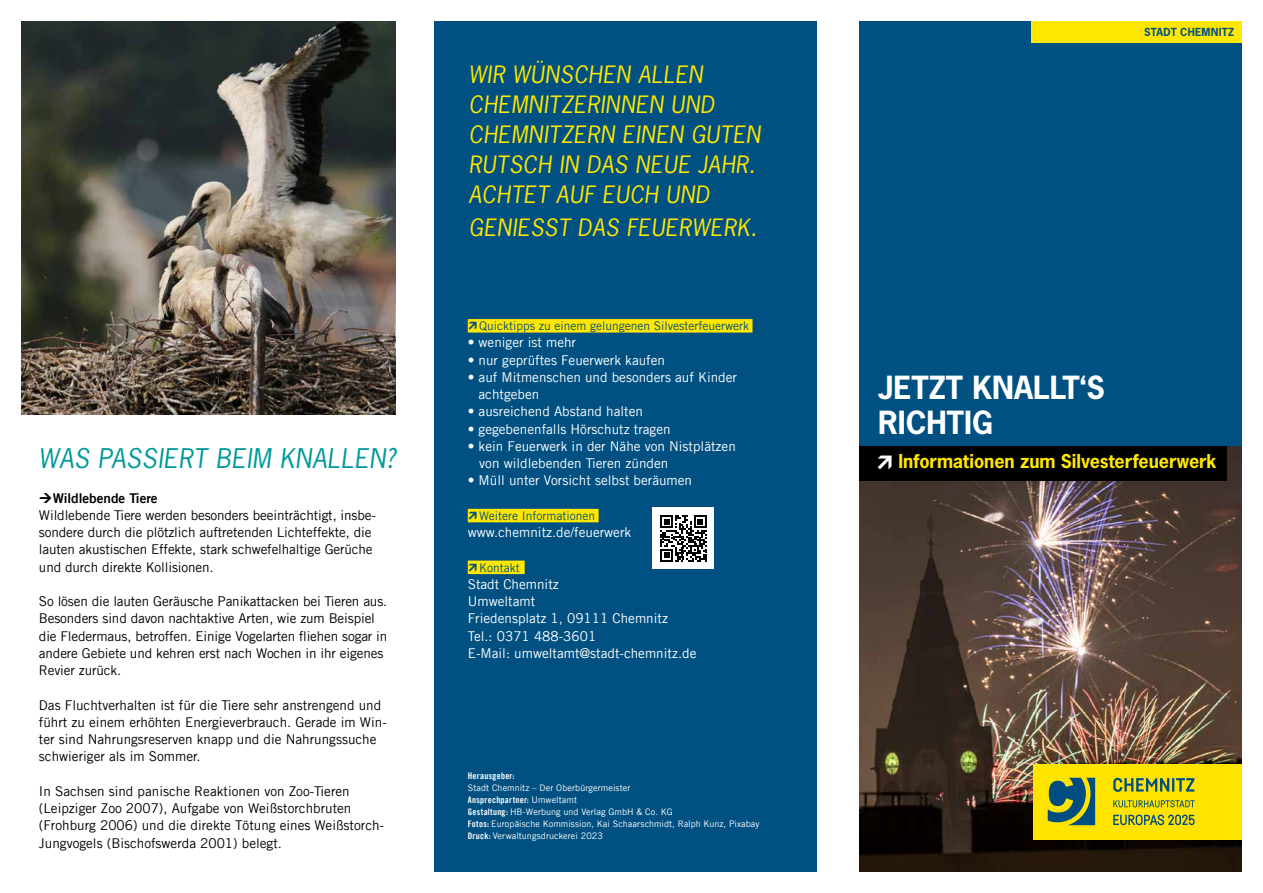
<style>
.page{position:relative;width:1263px;height:893px;background:#fff}
.page>*{position:absolute;margin:0;border:0;box-sizing:border-box;transform-origin:0 0}
.t1{font:700 30px/34.5px "News Gothic Std";color:#fff}
.t2{font:italic 25.5px "News Gothic Std";letter-spacing:.025em;color:#00999b}
.t3{font:italic 22.5px/30px "News Gothic Std";letter-spacing:.025em;color:#ffe700}
.t4{font:700 18px "News Gothic Std";letter-spacing:-.005em;color:#ffe700}
.t5{font:13.5px/17.2px "Trade Gothic LT";letter-spacing:-.01em;color:#000}
.t6{font:13.5px/17.2px "Trade Gothic LT";color:#fff}
.t7{font:13.5px "Trade Gothic LT Bold Two";color:#000}
.t8{font:12px "Trade Gothic LT";color:#005182}
.t9{font:700 10.5px "News Gothic Std";letter-spacing:.025em;color:#005182}
.t10{font:9px/12px "Trade Gothic LT";letter-spacing:.01em;color:#fff}
.t11{font:9px "Trade Gothic LT Bold Cond Twenty";letter-spacing:.03em;color:#fff}
.s1{font-family:"Trade Gothic LT"}
.s2{font-family:"Trade Gothic LT Bold Cond Twenty"}
</style>
<div class="page">
<div style="left:859px;top:21px;width:383px;height:425px;background:#005182"></div>
<img style="left:859px;top:446px;width:383px;height:425px">
<div style="left:859px;top:446px;width:368px;height:34px;background:#000"></div>
<div style="left:1031px;top:21px;width:211px;height:21px;background:#ffe700"></div>
<div style="left:1033px;top:764px;width:209px;height:75px;background:#ffe400"></div>
<svg style="left:1048px;top:778px;width:47px;height:47px"></svg>
<svg style="left:1113px;top:800px;width:82px;height:7px"></svg>
<svg style="left:1113px;top:814px;width:81px;height:11px"></svg>
<svg style="left:1113px;top:778px;width:81px;height:14px"></svg>
<img style="left:21px;top:21px;width:374px;height:394px">
<div style="left:434px;top:21px;width:382px;height:851px;background:#005182"></div>
<div style="left:468px;top:319px;width:284px;height:14px;background:#ffe700"></div>
<div style="left:468px;top:509px;width:131px;height:13px;background:#ffe700"></div>
<div style="left:468px;top:561px;width:57px;height:13px;background:#ffe700"></div>
<div style="left:653px;top:508px;width:61px;height:61px;background:#fff"></div>
<svg style="left:660px;top:515px;width:46px;height:47px"></svg>
<h2 class="t2" style="left:39px;top:442px;width:358px">WAS PASSIERT BEIM KNALLEN?</h2>
<p class="t7" style="left:53px;top:489px;width:106px">Wildlebende Tiere</p>
<p class="t5" style="left:39px;top:506px;width:338px">Wildlebende Tiere werden besonders beeinträchtigt, insbe&shy;sondere durch die plötzlich auftretenden Lichteffekte, die lauten akustischen Effekte, stark schwefelhaltige Gerüche und durch direkte Kollisionen.</p>
<p class="t5" style="left:39px;top:592px;width:350px">So lösen die lauten Geräusche Panikattacken bei Tieren aus.<br>Besonders sind davon nachtaktive Arten, wie zum Beispiel die Fledermaus, betroffen. Einige Vogelarten fliehen sogar in andere Gebiete und kehren erst nach Wochen in ihr eigenes Revier zurück.</p>
<p class="t5" style="left:39px;top:696px;width:349px">Das Fluchtverhalten ist für die Tiere sehr anstrengend und führt zu einem erhöhten Energieverbrauch. Gerade im Win&shy;ter sind Nahrungsreserven knapp und die Nahrungssuche schwieriger als im Sommer.</p>
<p class="t5" style="left:39px;top:782px;width:347px">In Sachsen sind panische Reaktionen von Zoo-Tieren (Leipziger Zoo 2007), Aufgabe von Weißstorchbruten (Frohburg 2006) und die direkte Tötung eines Weißstorch-Jungvogels (Bischofswerda 2001) belegt.</p>
<h3 class="t3" style="left:469px;top:60px;width:293px">WIR WÜNSCHEN ALLEN<br>CHEMNITZERINNEN UND<br>CHEMNITZERN EINEN GUTEN<br>RUTSCH IN DAS NEUE JAHR.<br>ACHTET AUF EUCH UND</h3>
<h3 class="t3" style="left:469px;top:213px;width:289px">GENIESST DAS FEUERWERK.</h3>
<p class="t8" style="left:479px;top:318px;width:271px">Quicktipps zu einem gelungenen Silvesterfeuerwerk</p>
<p class="t6" style="left:468px;top:334px;width:110px">• weniger ist mehr</p>
<p class="t6" style="left:468px;top:351px;width:199px">• nur geprüftes Feuerwerk kaufen</p>
<p class="t6" style="left:478px;top:368px;width:260px;text-indent:-11px">• auf Mitmenschen und besonders auf Kinder achtgeben</p>
<p class="t6" style="left:468px;top:403px;width:177px">• ausreichend Abstand halten</p>
<p class="t6" style="left:468px;top:420px;width:204px">• gegebenenfalls Hörschutz tragen</p>
<p class="t6" style="left:479px;top:437px;width:258px;text-indent:-12px">• kein Feuerwerk in der Nähe von Nistplätzen von wildlebenden Tieren zünden</p>
<p class="t6" style="left:468px;top:472px;width:226px">• Müll unter Vorsicht selbst beräumen</p>
<p class="t8" style="left:479px;top:508px;width:118px">Weitere Informationen</p>
<p class="t6" style="left:468px;top:523px;width:165px">www.chemnitz.de/feuerwerk</p>
<p class="t8" style="left:479px;top:560px;width:42px">Kontakt</p>
<p class="t6" style="left:468px;top:575px;width:230px">Stadt Chemnitz<br>Umweltamt<br>Friedensplatz 1, 09111 Chemnitz<br>Tel.: 0371 488-3601<br>E-Mail: umweltamt@stadt-chemnitz.de</p>
<p class="t11" style="left:468px;top:771px;width:48px">Herausgeber:</p>
<p class="t10" style="left:468px;top:782px;width:164px">Stadt Chemnitz – Der Oberbürgermeister</p>
<p class="t11" style="left:468px;top:795px;width:111px">Ansprechpartner: <span class="s1">Umweltamt</span></p>
<p class="t10" style="left:468px;top:806px;width:293px"><span class="s2">Gestaltung:</span> HB-Werbung und Verlag GmbH &amp; Co. KG<br><span class="s2">Fotos:</span> Europäische Kommission, Kai Schaarschmidt, Ralph Kunz, Pixabay<br><span class="s2">Druck:</span> Verwaltungsdruckerei 2023</p>
<p class="t9" style="left:1144px;top:25px;width:92px">STADT CHEMNITZ</p>
<h1 class="t1" style="left:878px;top:370px;width:228px">JETZT KNALLT‘S<br>RICHTIG</h1>
<h3 class="t4" style="left:898px;top:450px;width:320px">Informationen zum Silvesterfeuerwerk</h3>
</div>
